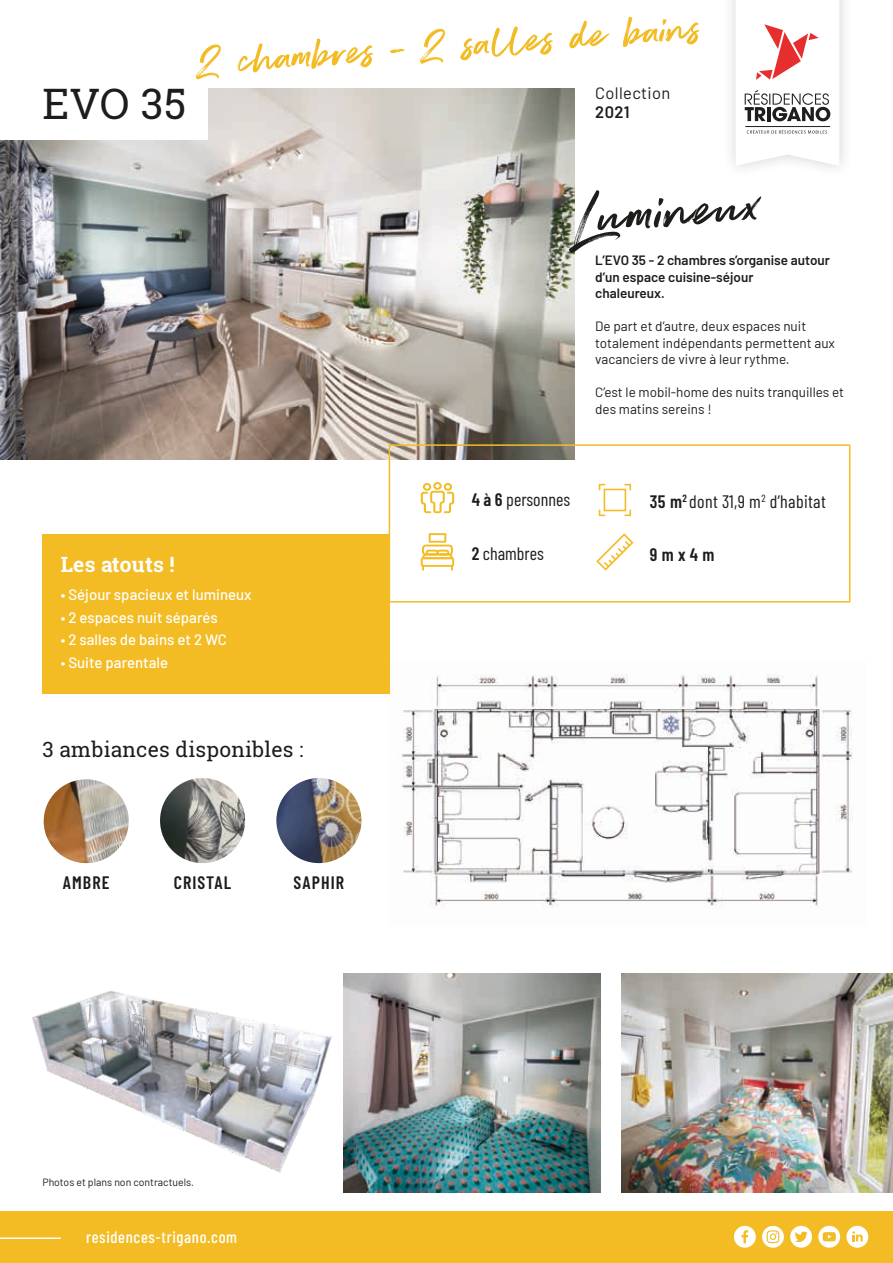
<style>
.page{position:relative;width:893px;height:1263px;background:#fff}
.page>*{position:absolute;margin:0;border:0;box-sizing:border-box;transform-origin:0 0}
.t1{font:70.65px "Super Fly Two";color:#1d1d1b}
.t2{font:53.85px "Super Fly Two";color:#f3bc25}
.t3{font:42px "Roboto Slab";color:#1d1d1b}
.t4{font:21px "Roboto Slab";letter-spacing:.01em;color:#1d1d1b}
.t5{font:700 21px "Roboto Slab";letter-spacing:.01em;color:#fff}
.t6{font:18px "Barlow Condensed";letter-spacing:.02em;color:#1d1d1b}
.t7{font:600 18px "Barlow Condensed";letter-spacing:.06em;color:#1d1d1b}
.t8{font:18px "Barlow Condensed";color:#1d1d1b}
.t9{font:500 16.5px "Barlow Condensed";letter-spacing:.04em;color:#fff}
.t10{font:16.5px "Barlow";letter-spacing:.02em;color:#1d1d1b}
.t11{font:600 16.5px "Barlow";color:#1d1d1b}
.t12{font:500 15px "Barlow";color:#fff}
.t13{font:13.5px/16.5px "Barlow";color:#1d1d1b}
.t14{font:600 13.5px/16.5px "Barlow";color:#1d1d1b}
.t15{font:10.5px "Barlow";color:#1d1d1b}
.s1{font-weight:600}
</style>
<div class="page">
<div style="left:0;top:1211px;width:893px;height:52px;background:#f3bc25"></div>
<hr style="left:0;top:1237px;width:61px;height:2px;background:#fff">
<div style="left:734px;top:1226px;width:22px;height:22px;background:#fff;border-radius:50%"></div>
<svg style="left:762px;top:1226px;width:22px;height:22px"></svg>
<div style="left:790px;top:1226px;width:22px;height:22px;background:#fff;border-radius:50%"></div>
<svg style="left:818px;top:1226px;width:22px;height:22px"></svg>
<div style="left:846px;top:1226px;width:22px;height:22px;background:#fff;border-radius:50%"></div>
<svg style="left:741px;top:1230px;width:7px;height:13px"></svg>
<svg style="left:767px;top:1230px;width:12px;height:13px"></svg>
<svg style="left:795px;top:1231px;width:13px;height:11px"></svg>
<svg style="left:823px;top:1232px;width:13px;height:9px"></svg>
<svg style="left:852px;top:1231px;width:11px;height:10px"></svg>
<img style="left:0;top:89px;width:574px;height:371px">
<img style="left:343px;top:973px;width:257px;height:219px">
<img style="left:622px;top:973px;width:271px;height:219px">
<img style="left:32px;top:989px;width:314px;height:183px">
<img style="left:401px;top:674px;width:452px;height:234px">
<div style="left:0;top:72px;width:207px;height:68px;background:#fff"></div>
<div style="left:43px;top:534px;width:347px;height:160px;background:#f3bc25"></div>
<div style="left:389px;top:444px;width:461px;height:158px;border:2px solid #f3bc25"></div>
<svg style="left:421px;top:482px;width:33px;height:31px"></svg>
<svg style="left:421px;top:533px;width:33px;height:38px"></svg>
<svg style="left:599px;top:484px;width:32px;height:32px"></svg>
<svg style="left:596px;top:533px;width:37px;height:38px"></svg>
<div style="left:721px;top:0;width:133px;height:179px;background:#1d1d1b;opacity:.2"></div>
<svg style="left:736px;top:0;width:103px;height:166px"></svg>
<img style="left:44px;top:779px;width:85px;height:84px">
<img style="left:160px;top:778px;width:85px;height:85px;border-radius:43px">
<img style="left:276px;top:778px;width:85px;height:85px;border-radius:43px">
<h3 class="t3" style="left:42px;top:75px;width:145px">EVO 35</h3>
<h2 class="t2" style="left:194px;top:31px;width:508px;rotate:-4deg">2 chambres - 2 salles de bains</h2>
<p class="t10" style="left:595px;top:81px;width:77px">Collection</p>
<p class="t11" style="left:595px;top:100px;width:36px">2021</p>
<h1 class="t1" style="left:566px;top:177px;width:194px;rotate:-4deg">Lumineux</h1>
<p class="t14" style="left:595px;top:251px;width:236px">L’EVO 35 - 2 chambres s’organise autour d’un espace cuisine-séjour<br>chaleureux.</p>
<p class="t13" style="left:595px;top:317px;width:241px">De part et d’autre, deux espaces nuit totalement indépendants permettent aux vacanciers de vivre à leur rythme.</p>
<p class="t13" style="left:595px;top:383px;width:250px">C’est le mobil-home des nuits tranquilles et des matins sereins !</p>
<h3 class="t5" style="left:61px;top:550px;width:115px">Les atouts !</h3>
<h3 class="t8" style="left:472px;top:486px;width:100px"><span class="s1">4 à 6</span> personnes</h3>
<h3 class="t6" style="left:650px;top:488px;width:177px"><span class="s1">35 m</span><sup>2</sup> dont 31,9 m<sup>2</sup> d’habitat</h3>
<h3 class="t8" style="left:472px;top:541px;width:74px"><span class="s1">2</span> chambres</h3>
<h3 class="t7" style="left:650px;top:542px;width:66px">9 m x 4 m</h3>
<p class="t12" style="left:61px;top:584px;width:192px">• Séjour spacieux et lumineux</p>
<p class="t12" style="left:61px;top:607px;width:158px">• 2 espaces nuit séparés</p>
<p class="t12" style="left:61px;top:629px;width:168px">• 2 salles de bains et 2 WC</p>
<p class="t12" style="left:61px;top:652px;width:109px">• Suite parentale</p>
<h3 class="t4" style="left:43px;top:735px;width:262px">3 ambiances disponibles :</h3>
<h3 class="t7" style="left:63px;top:870px;width:48px">AMBRE</h3>
<h3 class="t7" style="left:174px;top:870px;width:59px">CRISTAL</h3>
<h3 class="t7" style="left:294px;top:870px;width:52px">SAPHIR</h3>
<p class="t15" style="left:43px;top:1174px;width:153px">Photos et plans non contractuels.</p>
<p class="t9" style="left:86px;top:1225px;width:152px">residences-trigano.com</p>
</div>
